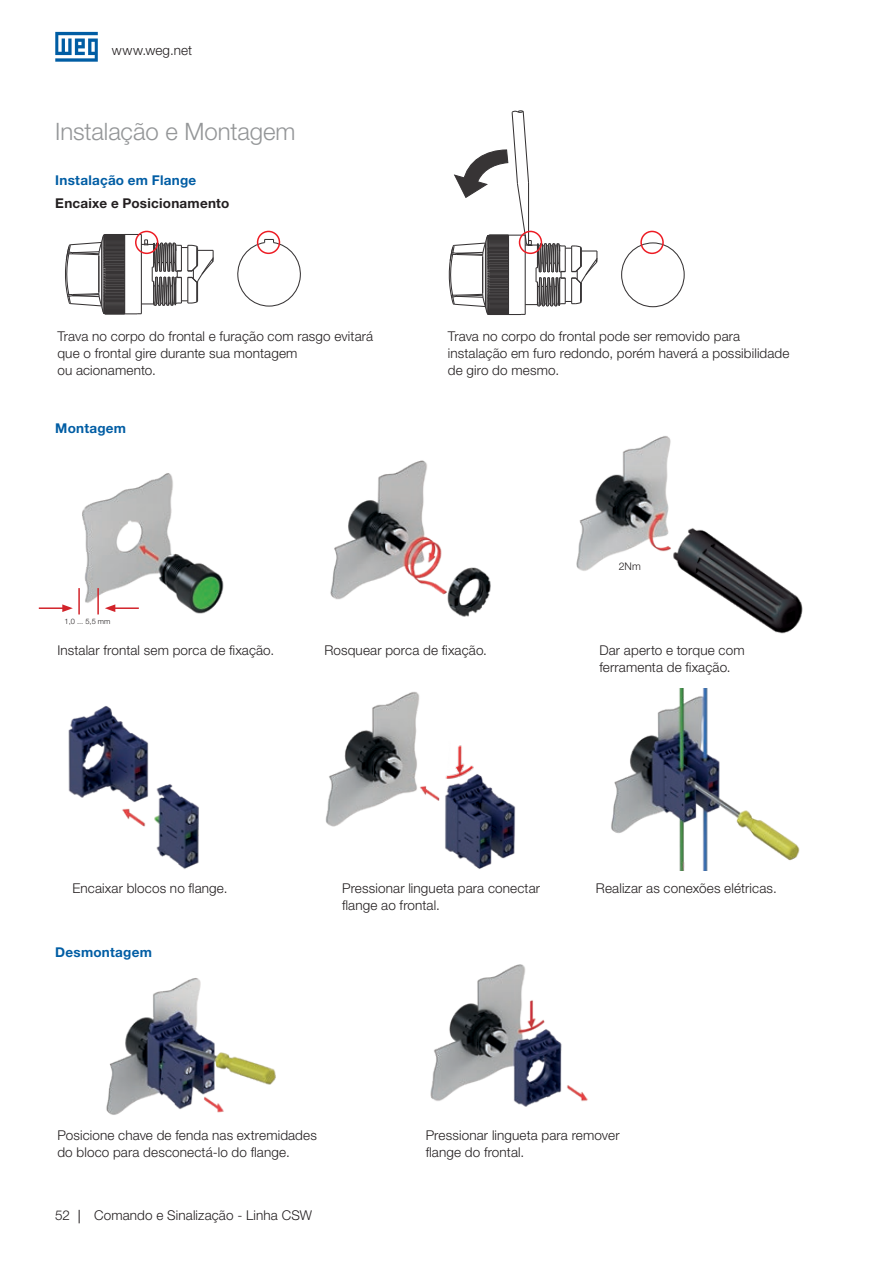
<style>
.page{position:relative;width:893px;height:1263px;background:#fff}
.page>*{position:absolute;margin:0;border:0;box-sizing:border-box;transform-origin:0 0}
.t1{font:300 24px "Helvetica Neue LT Pro";letter-spacing:-.005em;color:#949698}
.t2{font:300 13.5px/17px "Helvetica Neue LT Pro";letter-spacing:.01em;color:#231f20}
.t3{font:700 13.5px "Helvetica Neue LT Pro";letter-spacing:.02em;color:#005da4}
.t4{font:700 13.5px "Helvetica Neue LT Pro";letter-spacing:.02em;color:#231f20}
.t5{font:300 10.5px "Helvetica Neue LT Pro";color:#231f20}
.t6{font:300 7.5px "Helvetica Neue LT Pro";color:#231f20}
</style>
<div class="page">
<svg style="left:79px;top:1210px;width:1px;height:13px"></svg>
<svg style="left:55px;top:32px;width:43px;height:30px"></svg>
<div style="left:621px;top:242px;width:64px;height:65px;border:1px solid #373435;border-radius:50%"></div>
<svg style="left:448px;top:110px;width:150px;height:205px"></svg>
<svg style="left:65px;top:230px;width:149px;height:85px"></svg>
<svg style="left:237px;top:239px;width:64px;height:68px"></svg>
<img style="left:78px;top:473px;width:146px;height:142px">
<img style="left:68px;top:706px;width:131px;height:163px">
<img style="left:106px;top:978px;width:170px;height:137px">
<img style="left:330px;top:460px;width:161px;height:157px">
<img style="left:325px;top:691px;width:191px;height:178px">
<img style="left:430px;top:964px;width:158px;height:143px">
<img style="left:576px;top:436px;width:227px;height:198px">
<img style="left:611px;top:689px;width:189px;height:182px">
<div style="left:135px;top:231px;width:23px;height:23px;border:2px solid #ed1c24;border-radius:50%"></div>
<div style="left:257px;top:231px;width:23px;height:23px;border:2px solid #ed1c24;border-radius:50%"></div>
<div style="left:519px;top:231px;width:23px;height:23px;border:2px solid #ed1c24;border-radius:50%"></div>
<div style="left:640px;top:231px;width:24px;height:23px;border:2px solid #ed1c24;border-radius:50%"></div>
<img style="left:439px;top:742px;width:48px;height:37px">
<hr style="left:78px;top:588px;width:2px;height:26px;background:#d2232a">
<hr style="left:39px;top:607px;width:26px;height:2px;background:#d2232a">
<svg style="left:62px;top:604px;width:11px;height:8px"></svg>
<hr style="left:113px;top:607px;width:26px;height:2px;background:#d2232a">
<svg style="left:105px;top:604px;width:10px;height:8px"></svg>
<hr style="left:97px;top:588px;width:2px;height:26px;background:#d2232a">
<p class="t2" style="left:112px;top:42px;width:82px">www.weg.net</p>
<h1 class="t1" style="left:55px;top:117px;width:242px">Instalação e Montagem</h1>
<p class="t3" style="left:55px;top:172px;width:143px">Instalação em Flange</p>
<p class="t4" style="left:55px;top:195px;width:176px">Encaixe e Posicionamento</p>
<p class="t2" style="left:57px;top:327px;width:317px">Trava no corpo do frontal e furação com rasgo evitará que o frontal gire durante sua montagem<br>ou acionamento.</p>
<p class="t3" style="left:55px;top:420px;width:72px">Montagem</p>
<p class="t6" style="left:65px;top:617px;width:47px">1,0 ... 5,5 mm</p>
<p class="t2" style="left:448px;top:327px;width:343px">Trava no corpo do frontal pode ser removido para instalação em furo redondo, porém haverá a possibilidade de giro do mesmo.</p>
<p class="t5" style="left:619px;top:560px;width:24px">2Nm</p>
<p class="t2" style="left:57px;top:641px;width:218px">Instalar frontal sem porca de fixação.</p>
<p class="t2" style="left:324px;top:641px;width:164px">Rosquear porca de fixação.</p>
<p class="t2" style="left:599px;top:641px;width:147px">Dar aperto e torque com ferramenta de fixação.</p>
<p class="t2" style="left:72px;top:879px;width:157px">Encaixar blocos no flange.</p>
<p class="t2" style="left:342px;top:879px;width:200px">Pressionar lingueta para conectar flange ao frontal.</p>
<p class="t2" style="left:596px;top:879px;width:182px">Realizar as conexões elétricas.</p>
<p class="t3" style="left:55px;top:943px;width:98px">Desmontagem</p>
<p class="t2" style="left:57px;top:1126px;width:261px">Posicione chave de fenda nas extremidades do bloco para desconectá-lo do flange.</p>
<p class="t2" style="left:55px;top:1207px;width:16px">52</p>
<p class="t2" style="left:94px;top:1207px;width:219px">Comando e Sinalização - Linha CSW</p>
<p class="t2" style="left:426px;top:1126px;width:195px">Pressionar lingueta para remover flange do frontal.</p>
</div>
